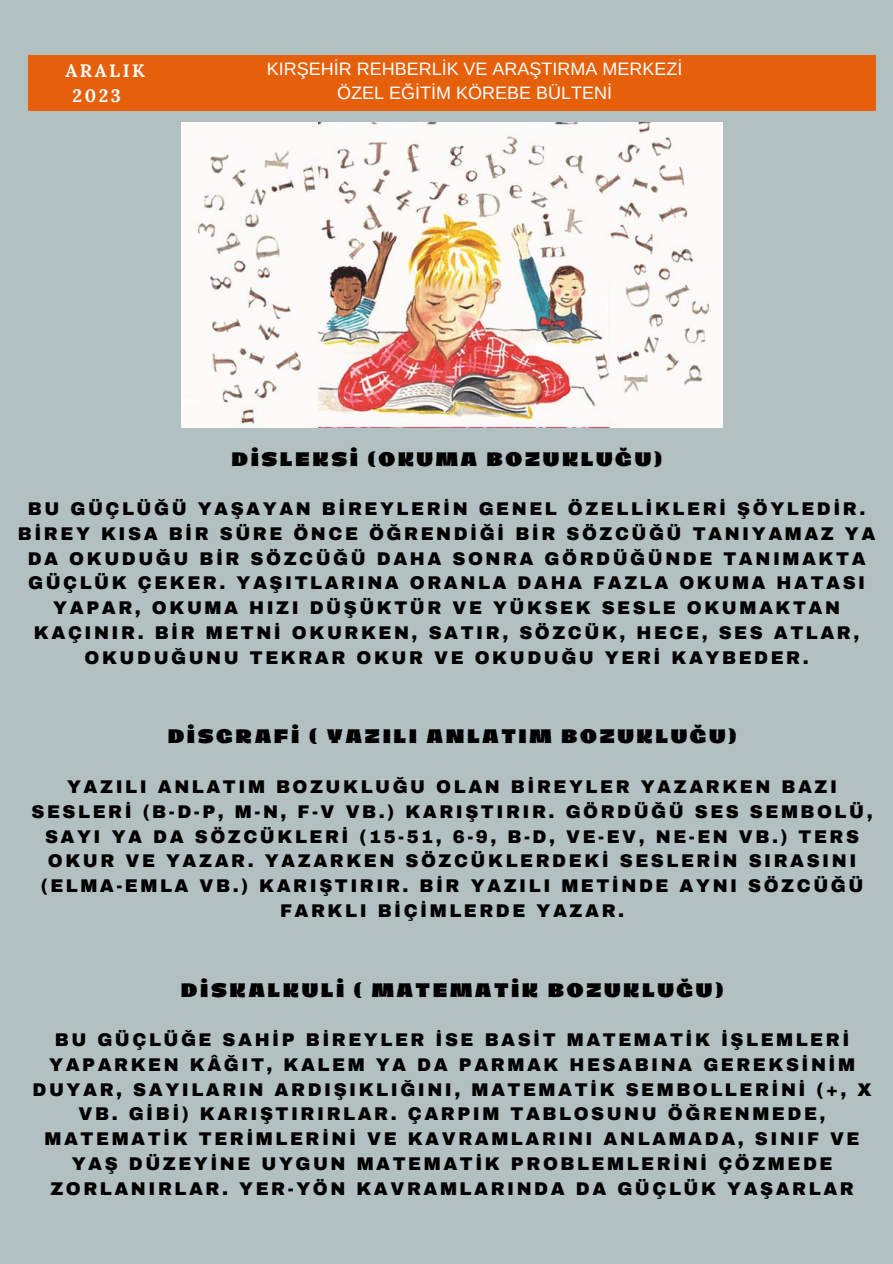
<style>
.page{position:relative;width:893px;height:1264px;background:#fff}
.page>*{position:absolute;margin:0;border:0;box-sizing:border-box;transform-origin:0 0}
.t1{font:900 18px/24.8px "Archivo";letter-spacing:.14em;color:#000;text-align:center}
.t2{font:900 18px "Dingos Stamp";letter-spacing:.14em;color:#000}
.t3{font:18px "Arimo";color:#fff}
.t4{font:700 18px "Lora";letter-spacing:.14em;color:#fffffe}
</style>
<div class="page">
<div style="left:0;top:0;width:892px;height:1263px;background:#b2c0c1"></div>
<div style="left:28px;top:55px;width:847px;height:55px;background:#e65f0b"></div>
<img style="left:181px;top:122px;width:541px;height:305px">
<p class="t4" style="left:65px;top:59px;width:81px">ARALIK</p>
<p class="t4" style="left:73px;top:84px;width:50px">2023</p>
<p class="t3" style="left:267px;top:58px;width:417px">KIRŞEHİR REHBERLİK VE ARAŞTIRMA MERKEZİ</p>
<p class="t3" style="left:337px;top:83px;width:276px">ÖZEL EĞİTİM KÖREBE BÜLTENİ</p>
<p class="t2" style="left:231px;top:451px;width:432px">DİSLEKSİ (OKUMA BOZUKLUĞU)</p>
<p class="t1" style="left:18px;top:496px;width:859px">BU GÜÇLÜĞÜ YAŞAYAN BİREYLERİN GENEL ÖZELLİKLERİ ŞÖYLEDİR.<br>BİREY KISA BİR SÜRE ÖNCE ÖĞRENDİĞİ BİR SÖZCÜĞÜ TANIYAMAZ YA DA OKUDUĞU BİR SÖZCÜĞÜ DAHA SONRA GÖRDÜĞÜNDE TANIMAKTA GÜÇLÜK ÇEKER. YAŞITLARINA ORANLA DAHA FAZLA OKUMA HATASI YAPAR, OKUMA HIZI DÜŞÜKTÜR VE YÜKSEK SESLE OKUMAKTAN KAÇINIR. BİR METNİ OKURKEN, SATIR, SÖZCÜK, HECE, SES ATLAR, OKUDUĞUNU TEKRAR OKUR VE OKUDUĞU YERİ KAYBEDER.</p>
<p class="t2" style="left:168px;top:729px;width:570px">DİSGRAFİ ( YAZILI ANLATIM BOZUKLUĞU)</p>
<p class="t1" style="left:32px;top:774px;width:842px">YAZILI ANLATIM BOZUKLUĞU OLAN BİREYLER YAZARKEN BAZI SESLERİ (B-D-P, M-N, F-V VB.) KARIŞTIRIR. GÖRDÜĞÜ SES SEMBOLÜ, SAYI YA DA SÖZCÜKLERİ (15-51, 6-9, B-D, VE-EV, NE-EN VB.) TERS OKUR VE YAZAR. YAZARKEN SÖZCÜKLERDEKİ SESLERİN SIRASINI (ELMA-EMLA VB.) KARIŞTIRIR. BİR YAZILI METİNDE AYNI SÖZCÜĞÜ FARKLI BİÇİMLERDE YAZAR.</p>
<p class="t2" style="left:181px;top:982px;width:543px">DİSKALKULİ ( MATEMATİK BOZUKLUĞU)</p>
<p class="t1" style="left:33px;top:1027px;width:840px">BU GÜÇLÜĞE SAHİP BİREYLER İSE BASİT MATEMATİK İŞLEMLERİ YAPARKEN KÂĞIT, KALEM YA DA PARMAK HESABINA GEREKSİNİM DUYAR, SAYILARIN ARDIŞIKLIĞINI, MATEMATİK SEMBOLLERİNİ (+, X VB. GİBİ) KARIŞTIRIRLAR. ÇARPIM TABLOSUNU ÖĞRENMEDE, MATEMATİK TERİMLERİNİ VE KAVRAMLARINI ANLAMADA, SINIF VE YAŞ DÜZEYİNE UYGUN MATEMATİK PROBLEMLERİNİ ÇÖZMEDE ZORLANIRLAR. YER-YÖN KAVRAMLARINDA DA GÜÇLÜK YAŞARLAR</p>
</div>
